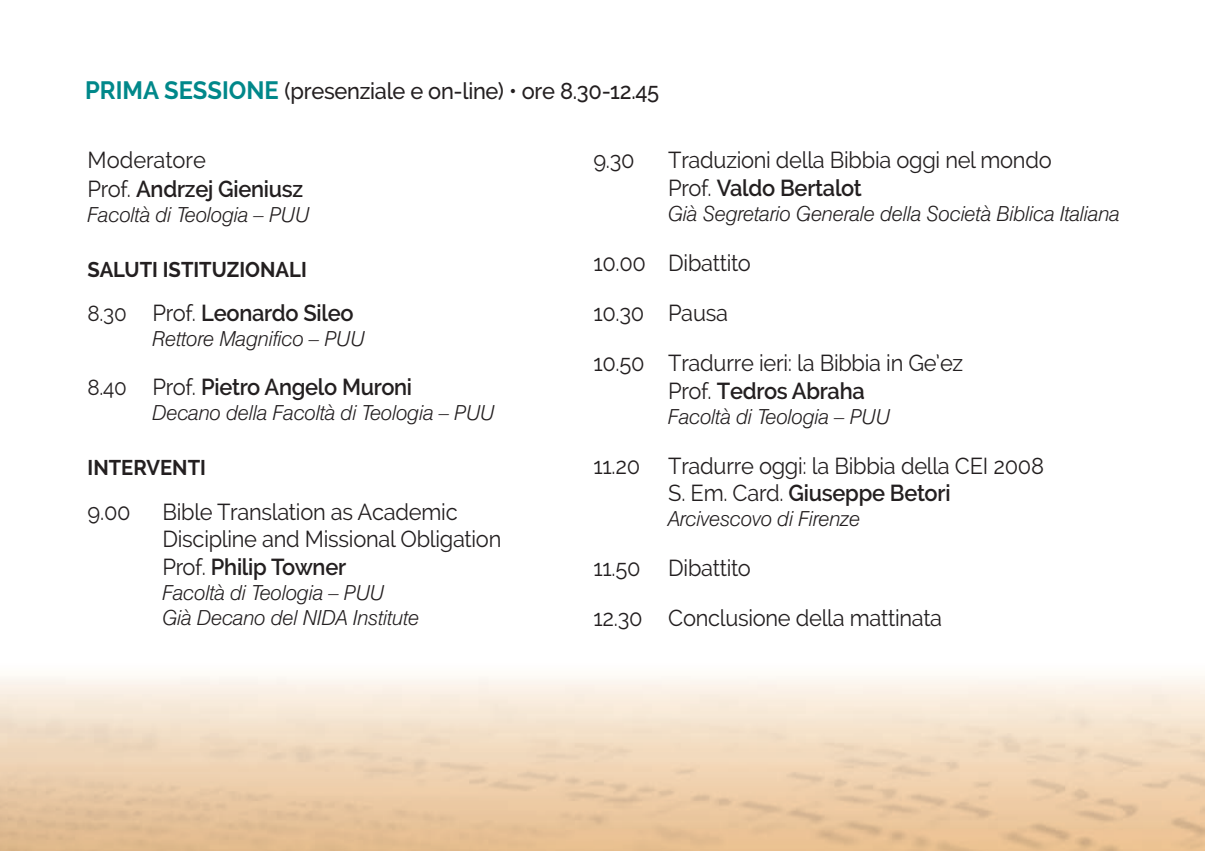
<style>
.page{position:relative;width:1205px;height:851px;background:#fff}
.page>*{position:absolute;margin:0;border:0;box-sizing:border-box;transform-origin:0 0}
.t1{font:23px/27.5px "Raleway";letter-spacing:-.01em;color:#231f20;scale:.95 1}
.t2{font:600 23px "Raleway";letter-spacing:-.015em;color:#231f20;scale:.95 1}
.t3{font:500 23px "Raleway";letter-spacing:-.01em;color:#231f20;scale:.95 1}
.t4{font:700 21.25px "Raleway";color:#231f20;scale:.95 1}
.t5{font:italic 300 20.75px/25px "Swiss 721 BT";letter-spacing:-.01em;color:#231f20}
.s1{font-weight:700;font-size:25px;color:#00888a}
.s2{font-weight:600}
.s3{font-weight:400;font-size:21.75px}
.s4{font-weight:400}
</style>
<div class="page">
<p class="t3" style="left:85px;top:83px;width:606px"><span class="s1">PRIMA SESSIONE</span> (presenziale e on-line) • ore 8.30-12.45</p>
<p class="t1" style="left:88px;top:148px;width:229px;line-height:28.8px">Moderatore<br>Prof. <span class="s2">Andrzej Gieniusz</span></p>
<p class="t5" style="left:88px;top:203px;width:224px">Facoltà di Teologia – PUU</p>
<p class="t4" style="left:88px;top:262px;width:232px">SALUTI ISTITUZIONALI</p>
<p class="t2" style="left:88px;top:304px;width:281px"><span class="s3">8.30</span> <span class="s4">Prof.</span> Leonardo Sileo</p>
<p class="t5" style="left:153px;top:327px;width:214px">Rettore Magnifico – PUU</p>
<p class="t2" style="left:88px;top:378px;width:343px"><span class="s3">8.40</span> <span class="s4">Prof.</span> Pietro Angelo Muroni</p>
<p class="t5" style="left:153px;top:401px;width:344px">Decano della Facoltà di Teologia – PUU</p>
<p class="t4" style="left:88px;top:460px;width:126px">INTERVENTI</p>
<p class="t1" style="left:88px;top:500px;width:47px">9.00</p>
<p class="t1" style="left:162px;top:500px;width:358px">Bible Translation as Academic<br>Discipline and Missional Obligation<br>Prof. <span class="s2">Philip Towner</span></p>
<p class="t5" style="left:162px;top:581px;width:259px">Facoltà di Teologia – PUU<br>Già Decano del NIDA Institute</p>
<p class="t1" style="left:593px;top:149px;width:45px">9.30</p>
<p class="t1" style="left:668px;top:149px;width:405px">Traduzioni della Bibbia oggi nel mondo<br>Prof. <span class="s2">Valdo Bertalot</span></p>
<p class="t5" style="left:668px;top:202px;width:453px">Già Segretario Generale della Società Biblica Italiana</p>
<p class="t1" style="left:593px;top:240px;width:390px;line-height:50px">10.00 Dibattito<br>10.30 Pausa<br>10.50 Tradurre ieri: la Bibbia in Ge’ez</p>
<p class="t2" style="left:668px;top:382px;width:208px"><span class="s4">Prof.</span> Tedros Abraha</p>
<p class="t5" style="left:668px;top:405px;width:224px">Facoltà di Teologia – PUU</p>
<p class="t1" style="left:668px;top:454px;width:397px;text-indent:-75px">11.20 Tradurre oggi: la Bibbia della CEI 2008<br>S. Em. Card. <span class="s2">Giuseppe Betori</span></p>
<p class="t5" style="left:668px;top:507px;width:194px">Arcivescovo di Firenze</p>
<p class="t1" style="left:593px;top:545px;width:369px;line-height:49.2px">11.50 Dibattito<br>12.30 Conclusione della mattinata</p>
</div>
